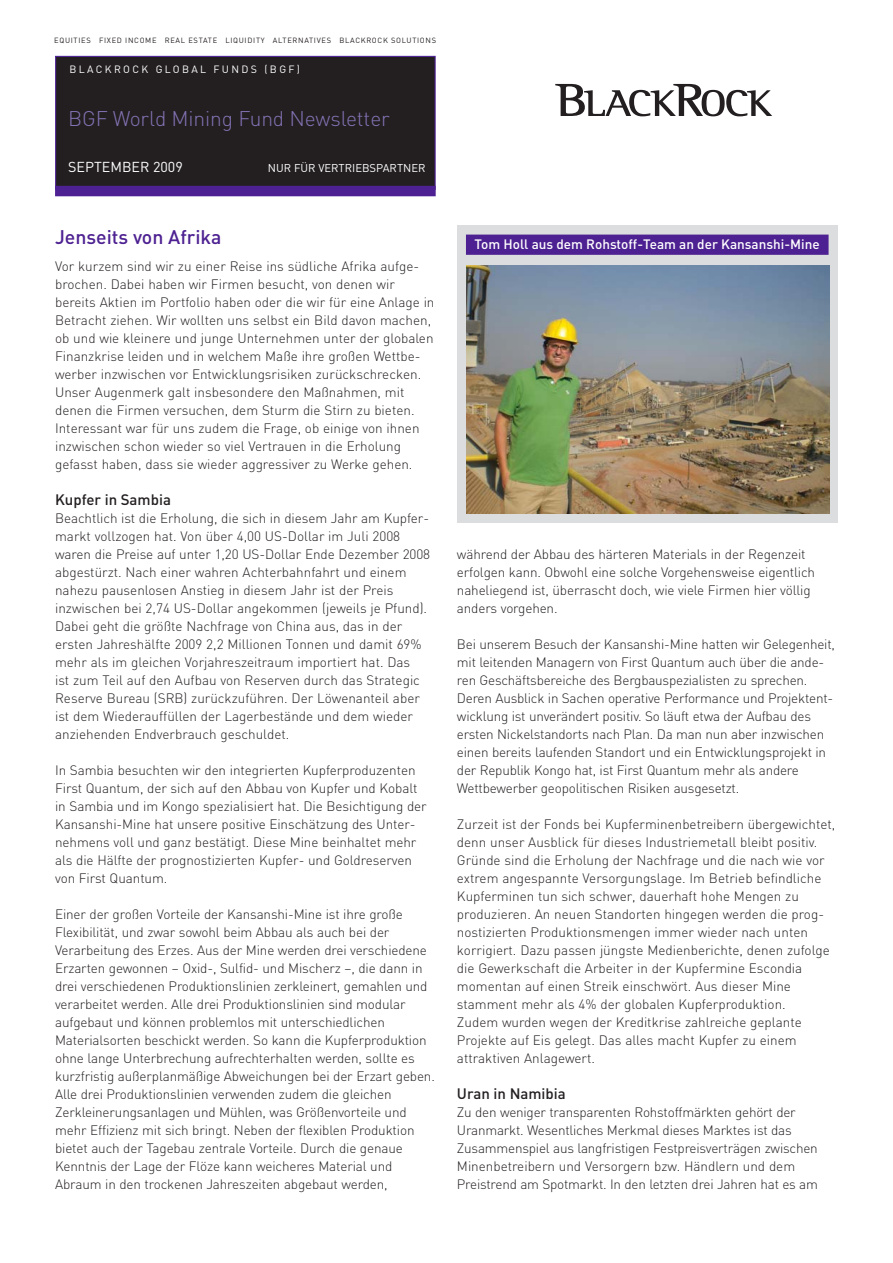
<style>
.page{position:relative;width:893px;height:1263px;background:#fff}
.page>*{position:absolute;margin:0;border:0;box-sizing:border-box;transform-origin:0 0}
.t1{font:300 21px "DIN";letter-spacing:-.005em;color:#8372b4}
.t2{font:500 19.5px "DIN";color:#4d2191}
.t3{font:500 15px "DIN";color:#231f20}
.t4{font:14.25px "DIN";color:#fff}
.t5{font:300 13.5px/18px "DIN";letter-spacing:-.005em;color:#231f20}
.t6{font:500 13.5px "DIN";color:#fff}
.t7{font:11.25px "DIN";color:#fff}
.t8{font:10.5px "DIN";letter-spacing:.225em;color:#fff}
.t9{font:7.5px "DIN";letter-spacing:.09em;color:#231f20}
</style>
<div class="page">
<div style="left:56px;top:57px;width:378px;height:132px;background:#231f20"></div>
<div style="left:55px;top:56px;width:381px;height:134px;border:1px solid #4d2191"></div>
<div style="left:55px;top:186px;width:381px;height:10px;background:#4d2191"></div>
<svg style="left:555px;top:84px;width:217px;height:32px"></svg>
<div style="left:457px;top:226px;width:380px;height:39px;background:#dcddde"></div>
<div style="left:466px;top:235px;width:362px;height:20px;background:#4d2191"></div>
<div style="left:457px;top:265px;width:380px;height:258px;background:#dcddde"></div>
<img style="left:466px;top:265px;width:363px;height:249px">
<p class="t9" style="left:54px;top:38px;width:383px">EQUITIES FIXED INCOME REAL ESTATE LIQUIDITY ALTERNATIVES BLACKROCK SOLUTIONS</p>
<p class="t8" style="left:69px;top:65px;width:232px">BLACKROCK GLOBAL FUNDS (BGF)</p>
<h1 class="t1" style="left:68px;top:111px;width:323px">BGF World Mining Fund Newsletter</h1>
<p class="t4" style="left:68px;top:161px;width:116px">SEPTEMBER 2009</p>
<p class="t7" style="left:268px;top:164px;width:159px">NUR FÜR VERTRIEBSPARTNER</p>
<h2 class="t2" style="left:55px;top:230px;width:168px">Jenseits von Afrika</h2>
<p class="t5" style="left:55px;top:258px;width:381px">Vor kurzem sind wir zu einer Reise ins südliche Afrika aufge - brochen. Dabei haben wir Firmen besucht, von denen wir bereits Aktien im Portfolio haben oder die wir für eine Anlage in Betracht ziehen. Wir wollten uns selbst ein Bild davon machen, ob und wie kleinere und junge Unternehmen unter der globalen Finanzkrise leiden und in welchem Maße ihre großen Wettbe - werber inzwischen vor Entwicklungsrisiken zurück schrecken.<br>Unser Augenmerk galt insbesondere den Maßnahmen, mit denen die Firmen versuchen, dem Sturm die Stirn zu bieten.<br>Interessant war für uns zudem die Frage, ob einige von ihnen inzwischen schon wieder so viel Vertrauen in die Erholung gefasst haben, dass sie wieder aggressiver zu Werke gehen.</p>
<p class="t3" style="left:55px;top:494px;width:117px">Kupfer in Sambia</p>
<p class="t5" style="left:55px;top:510px;width:377px">Beachtlich ist die Erholung, die sich in diesem Jahr am Kupfer - markt vollzogen hat. Von über 4,00 US-Dollar im Juli 2008 waren die Preise auf unter 1,20 US-Dollar Ende Dezember 2008 abge stürzt. Nach einer wahren Achterbahnfahrt und einem nahezu pausenlosen Anstieg in diesem Jahr ist der Preis inzwischen bei 2,74 US-Dollar angekommen (jeweils je Pfund).<br>Dabei geht die größte Nachfrage von China aus, das in der ersten Jahreshälfte 2009 2,2 Millionen Tonnen und damit 69% mehr als im gleichen Vorjahreszeitraum importiert hat. Das<br>ist zum Teil auf den Aufbau von Reserven durch das Strategic Reserve Bureau (SRB) zurückzuführen. Der Löwenanteil aber ist dem Wiederauf füllen der Lagerbestände und dem wieder anzie henden Endverbrauch geschuldet.</p>
<p class="t5" style="left:55px;top:762px;width:373px">In Sambia besuchten wir den integrierten Kupferproduzenten First Quantum, der sich auf den Abbau von Kupfer und Kobalt in Sambia und im Kongo spezialisiert hat. Die Besichtigung der Kansanshi-Mine hat unsere positive Einschätzung des Unter - neh mens voll und ganz bestätigt. Diese Mine beinhaltet mehr als die Hälfte der prognostizierten Kupfer- und Goldreserven von First Quantum.</p>
<p class="t5" style="left:55px;top:906px;width:381px">Einer der großen Vorteile der Kansanshi-Mine ist ihre große Flexibilität, und zwar sowohl beim Abbau als auch bei der Verarbeitung des Erzes. Aus der Mine werden drei verschiedene Erzarten gewonnen – Oxid-, Sulfid- und Mischerz –, die dann in drei verschiedenen Produktionslinien zerkleinert, gemahlen und verarbeitet werden. Alle drei Produktionslinien sind modular aufgebaut und können problemlos mit unterschiedlichen Materialsorten beschickt werden. So kann die Kupferproduktion ohne lange Unterbrechung aufrechterhalten werden, sollte es kurzfristig außerplanmäßige Abweichungen bei der Erzart geben.<br>Alle drei Produktionslinien verwenden zudem die gleichen Zerkleinerungsanlagen und Mühlen, was Größenvorteile und mehr Effizienz mit sich bringt. Neben der flexiblen Produktion bietet auch der Tagebau zentrale Vorteile. Durch die genaue Kenntnis der Lage der Flöze kann weicheres Material und Abraum in den trockenen Jahreszeiten abgebaut werden,</p>
<p class="t6" style="left:474px;top:240px;width:347px">Tom Holl aus dem Rohstoff-Team an der Kansanshi-Mine</p>
<p class="t5" style="left:457px;top:546px;width:360px">während der Abbau des härteren Materials in der Regenzeit erfolgen kann. Obwohl eine solche Vorgehensweise eigentlich naheliegend ist, überrascht doch, wie viele Firmen hier völlig anders vorgehen.</p>
<p class="t5" style="left:457px;top:636px;width:379px">Bei unserem Besuch der Kansanshi-Mine hatten wir Gelegenheit, mit leitenden Managern von First Quantum auch über die ande - ren Geschäftsbereiche des Bergbauspezialisten zu sprechen.<br>Deren Ausblick in Sachen operative Performance und Projektent - wicklung ist unverändert positiv. So läuft etwa der Aufbau des ersten Nickelstandorts nach Plan. Da man nun aber inzwischen einen bereits laufenden Standort und ein Entwicklungs projekt in der Republik Kongo hat, ist First Quantum mehr als andere Wettbewerber geopolitischen Risiken ausgesetzt.</p>
<p class="t5" style="left:457px;top:816px;width:380px">Zurzeit ist der Fonds bei Kupferminenbetreibern übergewichtet, denn unser Ausblick für dieses Industriemetall bleibt positiv.<br>Gründe sind die Erholung der Nachfrage und die nach wie vor extrem angespannte Versorgungslage. Im Betrieb befindliche Kupferminen tun sich schwer, dauerhaft hohe Mengen zu produzieren. An neuen Standorten hingegen werden die prog - nosti zierten Produktionsmengen immer wieder nach unten korrigiert. Dazu passen jüngste Medienberichte, denen zufolge die Gewerkschaft die Arbeiter in der Kupfermine Escondia momentan auf einen Streik einschwört. Aus dieser Mine stamment mehr als 4% der globalen Kupferproduktion.<br>Zudem wurden wegen der Kreditkrise zahlreiche geplante Projekte auf Eis gelegt. Das alles macht Kupfer zu einem attraktiven Anlagewert.</p>
<p class="t3" style="left:457px;top:1088px;width:110px">Uran in Namibia</p>
<p class="t5" style="left:457px;top:1104px;width:362px">Zu den weniger transparenten Rohstoffmärkten gehört der Uranmarkt. Wesentliches Merkmal dieses Marktes ist das Zusammenspiel aus langfristigen Festpreisverträgen zwischen Minenbetreibern und Versorgern bzw. Händlern und dem Preistrend am Spotmarkt. In den letzten drei Jahren hat es am</p>
</div>
